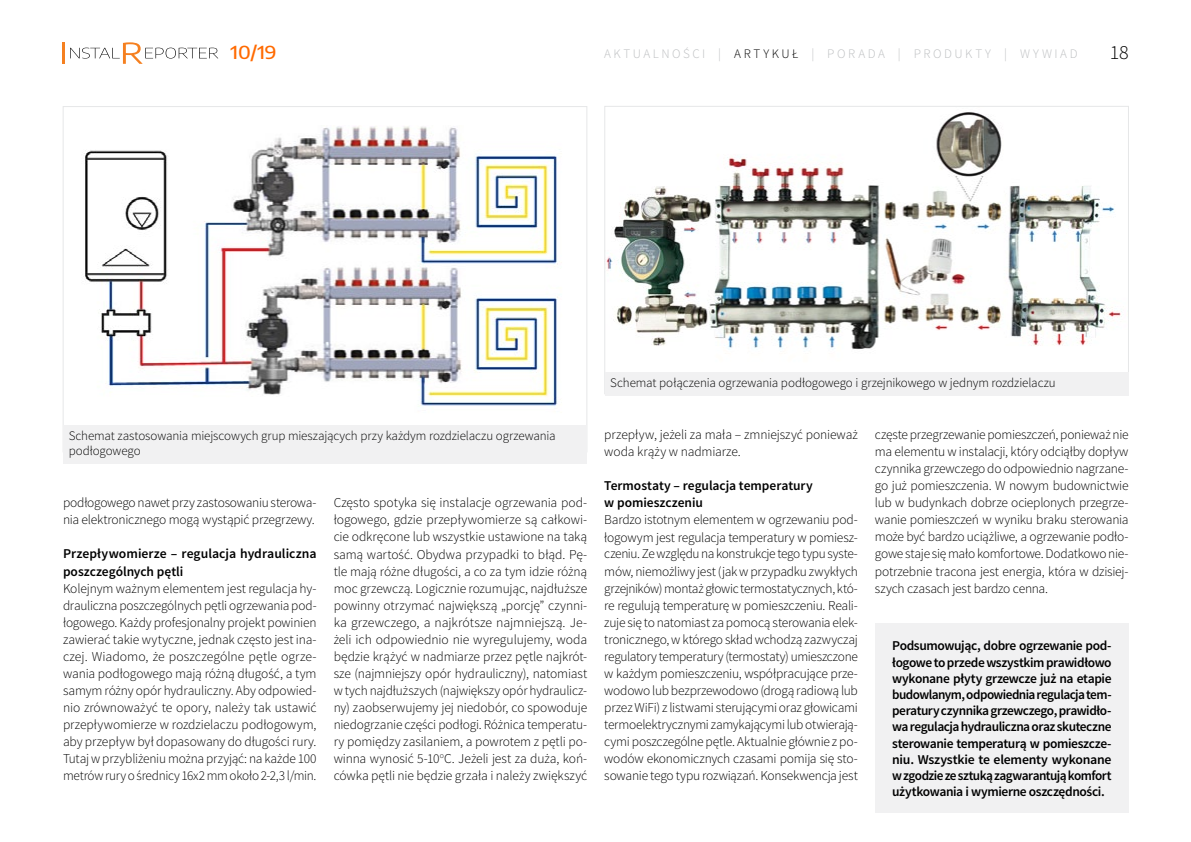
<style>
.page{position:relative;width:1191px;height:842px;background:#fff}
.page>*{position:absolute;margin:0;border:0;box-sizing:border-box;transform-origin:0 0}
.t1{font:300 20px "Source Sans Pro";color:#000}
.t2{font:500 18px "Encode Sans";color:#ff6a00;scale:1.11 1}
.t3{font:300 13.5px/17px "Source Sans Pro";letter-spacing:-.015em;color:#000;text-align:justify}
.t4{font:600 13.5px/16.2px "Source Sans Pro";letter-spacing:-.005em;color:#000}
.t5{font:300 13px/15px "Source Sans Pro";letter-spacing:-.01em;color:#000}
.t6{font:300 13px "Source Sans Pro";letter-spacing:.195em;color:#bcbec0}
.s1{color:#000}
</style>
<div class="page">
<hr style="left:62px;top:43px;width:3px;height:21px;background:#f58020">
<svg style="left:70px;top:42px;width:148px;height:22px"></svg>
<img style="left:606px;top:112px;width:515px;height:238px">
<div style="left:604px;top:372px;width:524px;height:24px;background:#f1f1f2"></div>
<img style="left:83px;top:126px;width:475px;height:280px">
<div style="left:63px;top:424px;width:524px;height:39px;background:#f1f1f2"></div>
<div style="left:875px;top:623px;width:253px;height:190px;background:#f1f1f2"></div>
<h2 class="t2" style="left:230px;top:40px;width:43px">10/19</h2>
<p class="t6" style="left:604px;top:46px;width:459px">AKTUALNOŚCI | <span class="s1">ARTYKUŁ</span> | PORADa | PRODUKTY | wywiad</p>
<h1 class="t1" style="left:1109px;top:40px;width:20px">18</h1>
<p class="t5" style="left:69px;top:428px;width:488px">Schemat zastosowania miejscowych grup mieszających przy każdym rozdzielaczu ogrzewania podłogowego</p>
<p class="t3" style="left:63px;top:495px;width:255px">podłogowego nawet przy zastosowaniu sterowa&shy;nia elektronicznego mogą wystąpić przegrzewy.</p>
<p class="t4" style="left:63px;top:546px;width:255px;line-height:17px">Przepływomierze – regulacja hydrauliczna poszczególnych pętli</p>
<p class="t3" style="left:63px;top:580px;width:255px">Kolejnym ważnym elementem jest regulacja hy&shy;drauliczna poszczególnych pętli ogrzewania pod&shy;łogowego. Każdy profesjonalny projekt powinien zawierać takie wytyczne, jednak często jest ina&shy;czej. Wiadomo, że poszczególne pętle ogrze&shy;wania podłogowego mają różną długość, a tym samym różny opór hydrauliczny. Aby odpowied&shy;nio zrównoważyć te opory, należy tak ustawić przepływomierze w rozdzielaczu podłogowym, aby przepływ był dopasowany do długości rury.<br>Tutaj w przybliżeniu można przyjąć: na każde 100 metrów rury o średnicy 16x2 mm około 2-2,3 l/min.</p>
<p class="t3" style="left:334px;top:495px;width:255px">Często spotyka się instalacje ogrzewania pod&shy;łogowego, gdzie przepływomierze są całkowi&shy;cie odkręcone lub wszystkie ustawione na taką samą wartość. Obydwa przypadki to błąd. Pę&shy;tle mają różne długości, a co za tym idzie różną moc grzewczą. Logicznie rozumując, najdłuższe powinny otrzymać największą „porcję” czynni&shy;ka grzewczego, a najkrótsze najmniejszą. Je&shy;żeli ich odpowiednio nie wyregulujemy, woda będzie krążyć w nadmiarze przez pętle najkrót&shy;sze (najmniejszy opór hydrauliczny), natomiast w tych najdłuższych (największy opór hydraulicz&shy;ny) zaobserwujemy jej niedobór, co spowoduje niedogrzanie części podłogi. Różnica temperatu&shy;ry pomiędzy zasilaniem, a powrotem z pętli po&shy;winna wynosić 5-10<sup>o</sup>C. Jeżeli jest za duża, koń&shy;cówka pętli nie będzie grzała i należy zwiększyć</p>
<p class="t5" style="left:610px;top:375px;width:447px">Schemat połączenia ogrzewania podłogowego i grzejnikowego w jednym rozdzielaczu</p>
<p class="t3" style="left:604px;top:426px;width:255px">przepływ, jeżeli za mała – zmniejszyć ponieważ woda krąży w nadmiarze.</p>
<p class="t4" style="left:604px;top:478px;width:210px;line-height:17px">Termostaty – regulacja temperatury w pomieszczeniu</p>
<p class="t3" style="left:604px;top:512px;width:255px">Bardzo istotnym elementem w ogrzewaniu pod&shy;łogowym jest regulacja temperatury w pomiesz&shy;czeniu. Ze względu na konstrukcje tego typu syste&shy;mów, niemożliwy jest (jak w przypadku zwykłych grzejników) montaż głowic termostatycznych, któ&shy;re regulują temperaturę w pomieszczeniu. Reali&shy;zuje się to natomiast za pomocą sterowania elek&shy;tronicznego, w którego skład wchodzą zazwyczaj regulatory temperatury (termostaty) umieszczone w każdym pomieszczeniu, współpracujące prze&shy;wodowo lub bezprzewodowo (drogą radiową lub przez WiFi) z listwami sterującymi oraz głowicami termoelektrycznymi zamykającymi lub otwierają&shy;cymi poszczególne pętle. Aktualnie głównie z po&shy;wodów ekonomicznych czasami pomija się sto&shy;sowanie tego typu rozwiązań. Konsekwencja jest</p>
<p class="t3" style="left:875px;top:426px;width:255px">częste przegrzewanie pomieszczeń, ponieważ nie ma elementu w instalacji, który odciąłby dopływ czynnika grzewczego do odpowiednio nagrzane&shy;go już pomieszczenia. W nowym budownictwie lub w budynkach dobrze ocieplonych przegrze&shy;wanie pomieszczeń w wyniku braku sterowania może być bardzo uciążliwe, a ogrzewanie podło&shy;gowe staje się mało komfortowe. Dodatkowo nie&shy;potrzebnie tracona jest energia, która w dzisiej&shy;szych czasach jest bardzo cenna.</p>
<p class="t4" style="left:892px;top:638px;width:221px;text-align:justify">Podsumowując, dobre ogrzewanie pod&shy;łogowe to przede wszystkim prawidłowo wykonane płyty grzewcze już na etapie budowlanym, odpowiednia regulacja tem&shy;peratury czynnika grzewczego, prawidło&shy;wa regulacja hydrauliczna oraz skuteczne sterowanie temperaturą w pomieszcze&shy;niu. Wszystkie te elementy wykonane w zgodzie ze sztuką zagwarantują komfort użytkowania i wymierne oszczędności.</p>
</div>
